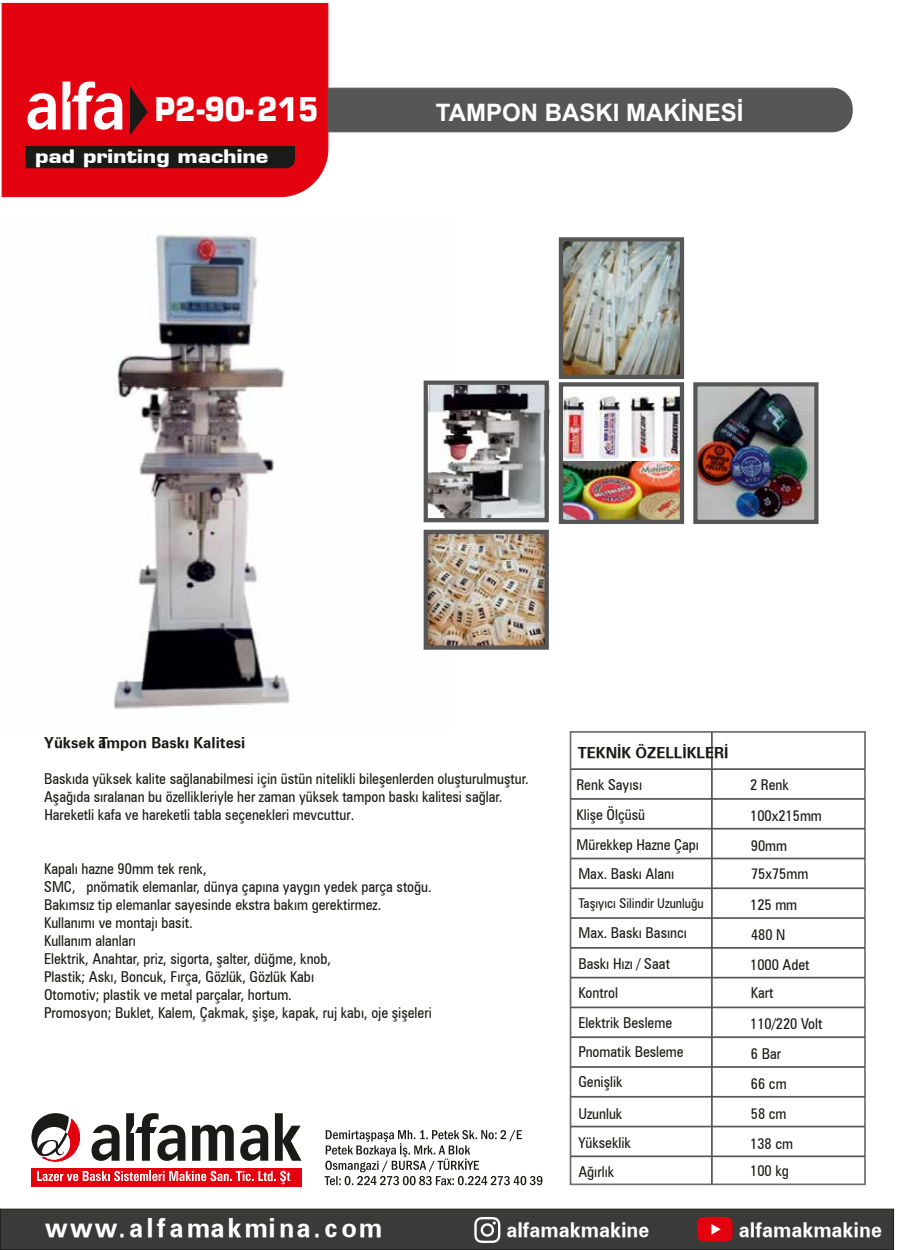
<style>
.page{position:relative;width:897px;height:1250px;background:#fff}
.page>*{position:absolute;margin:0;border:0;box-sizing:border-box;transform-origin:0 0}
.t1{font:700 31.95px "Eurostile";color:#fff;scale:.89 1}
.t2{font:25.95px "Zurich Bold BT";letter-spacing:.11em;color:#fff}
.t3{font:700 24px "Arial";color:#fff}
.t4{font:20.1px "Zurich Bold BT";color:#fff}
.t5{font:700 18.15px "Eurostile";color:#fff;scale:1.2 1}
.t6{font:condensed 15px/18px "Zurich BT";color:#1a1a18}
.t7{font:15px "Zurich Bold BT";color:#1a1a18}
.t8{font:condensed 13.5px "Zurich BT";color:#1a1a18}
</style>
<div class="page">
<img style="left:113px;top:233px;width:341px;height:477px">
<svg style="left:325px;top:1130px;width:217px;height:54px"></svg>
<div style="left:1px;top:3px;width:328px;height:194px;background:#e3000f"></div>
<svg style="left:328px;top:87px;width:525px;height:46px;background:#5c5c5c"></svg>
<svg style="left:92px;top:1124px;width:28px;height:36px"></svg>
<svg style="left:126px;top:1113px;width:59px;height:47px"></svg>
<svg style="left:240px;top:1124px;width:28px;height:36px"></svg>
<div style="left:31px;top:1167px;width:270px;height:19px;background:#e3000f"></div>
<svg style="left:31px;top:1113px;width:49px;height:48px"></svg>
<svg style="left:37px;top:1170px;width:253px;height:13px"></svg>
<svg style="left:192px;top:1124px;width:42px;height:36px"></svg>
<svg style="left:275px;top:1113px;width:26px;height:47px"></svg>
<svg style="left:28px;top:93px;width:28px;height:37px"></svg>
<svg style="left:62px;top:81px;width:60px;height:49px"></svg>
<svg style="left:130px;top:86px;width:18px;height:49px"></svg>
<div style="left:0;top:1208px;width:894px;height:41px;background:#3a3a39;border:1px solid #1a1a18"></div>
<div style="left:570px;top:731px;width:296px;height:453px;border:2px solid #6e6e6e"></div>
<hr style="left:570px;top:768px;width:295px;height:1px;background:#565656">
<hr style="left:570px;top:798px;width:295px;height:1px;background:#565656">
<hr style="left:570px;top:827px;width:295px;height:2px;background:#565656">
<hr style="left:570px;top:857px;width:295px;height:2px;background:#565656">
<hr style="left:570px;top:887px;width:295px;height:1px;background:#565656">
<hr style="left:570px;top:917px;width:295px;height:1px;background:#565656">
<hr style="left:570px;top:946px;width:295px;height:2px;background:#565656">
<hr style="left:570px;top:976px;width:295px;height:2px;background:#565656">
<hr style="left:570px;top:1006px;width:295px;height:2px;background:#565656">
<hr style="left:570px;top:1036px;width:295px;height:1px;background:#565656">
<hr style="left:570px;top:1065px;width:295px;height:2px;background:#565656">
<hr style="left:570px;top:1095px;width:295px;height:2px;background:#565656">
<hr style="left:570px;top:1125px;width:295px;height:2px;background:#565656">
<hr style="left:570px;top:1155px;width:295px;height:1px;background:#565656">
<hr style="left:711px;top:731px;width:2px;height:453px;background:#565656">
<svg style="left:474px;top:1217px;width:26px;height:25px"></svg>
<svg style="left:697px;top:1216px;width:36px;height:25px"></svg>
<div style="left:25px;top:146px;width:270px;height:22px;background:#1a1a18"></div>
<img style="left:564px;top:460px;width:115px;height:59px">
<img style="left:698px;top:387px;width:115px;height:132px">
<div style="left:693px;top:382px;width:125px;height:142px;border:4px solid #565656"></div>
<img style="left:429px;top:385px;width:121px;height:132px">
<div style="left:424px;top:380px;width:125px;height:142px;border:4px solid #565656"></div>
<img style="left:564px;top:392px;width:115px;height:68px">
<div style="left:559px;top:382px;width:125px;height:142px;border:4px solid #565656"></div>
<img style="left:429px;top:534px;width:115px;height:110px">
<img style="left:564px;top:242px;width:115px;height:132px">
<div style="left:559px;top:237px;width:125px;height:142px;border:4px solid #565656"></div>
<div style="left:424px;top:529px;width:125px;height:120px;border:4px solid #565656"></div>
<h1 class="t1" style="left:155px;top:89px;width:186px">P2-90-215</h1>
<h3 class="t3" style="left:436px;top:95px;width:309px">TAMPON BASKI MAKİNESİ</h3>
<p class="t5" style="left:35px;top:144px;width:196px">pad printing machine</p>
<p class="t7" style="left:44px;top:733px;width:203px">Yüksek Tampon Baskı Kalitesi</p>
<p class="t6" style="left:44px;top:769px;width:486px">Baskıda yüksek kalite sağlanabilmesi için üstün nitelikli bileşenlerden oluşturulmuştur.<br>Aşağıda sıralanan bu özellikleriyle her zaman yüksek tampon baskı kalitesi sağlar.</p>
<p class="t6" style="left:44px;top:805px;width:311px">Hareketli kafa ve hareketli tabla seçenekleri mevcuttur.</p>
<p class="t6" style="left:44px;top:859px;width:389px">Kapalı hazne 90mm tek renk,<br>SMC, pnömatik elemanlar, dünya çapına yaygın yedek parça stoğu.<br>Bakımsız tip elemanlar sayesinde ekstra bakım gerektirmez.<br>Kullanımı ve montajı basit.<br>Kullanım alanları<br>Elektrik, Anahtar, priz, sigorta, şalter, düğme, knob,<br>Plastik; Askı, Boncuk, Fırça, Gözlük, Gözlük Kabı<br>Otomotiv; plastik ve metal parçalar, hortum.<br>Promosyon; Buklet, Kalem, Çakmak, şişe, kapak, ruj kabı, oje şişeleri</p>
<p class="t7" style="left:578px;top:743px;width:152px">TEKNİK ÖZELLİKLERİ</p>
<p class="t6" style="left:576px;top:769px;width:124px;line-height:30px">Renk Sayısı<br>Klişe Ölçüsü<br>Mürekkep Hazne Çapı</p>
<p class="t6" style="left:578px;top:864px;width:97px">Max. Baskı Alanı</p>
<p class="t8" style="left:578px;top:895px;width:127px">Taşıyıcı Silindir Uzunluğu</p>
<p class="t6" style="left:578px;top:917px;width:110px;line-height:30.6px">Max. Baskı Basıncı<br>Baskı Hızı / Saat</p>
<p class="t6" style="left:578px;top:977px;width:95px;line-height:30.3px">Kontrol<br>Elektrik Besleme</p>
<p class="t6" style="left:578px;top:1036px;width:107px;line-height:29.7px">Pnomatik Besleme<br>Genişlik</p>
<p class="t6" style="left:578px;top:1098px;width:54px;line-height:29.4px">Uzunluk<br>Yükseklik<br>Ağırlık</p>
<p class="t6" style="left:750px;top:769px;width:73px;line-height:30.5px">2 Renk<br>100x215mm<br>90mm</p>
<p class="t6" style="left:750px;top:858px;width:61px;line-height:29.7px">75x75mm<br>125 mm<br>480 N<br>1000 Adet<br>Kart</p>
<p class="t6" style="left:750px;top:1008px;width:74px;line-height:29.8px">110/220 Volt<br>6 Bar<br>66 cm<br>58 cm<br>138 cm</p>
<p class="t6" style="left:750px;top:1160px;width:40px">100 kg</p>
<h2 class="t2" style="left:45px;top:1212px;width:339px">www.alfamakmina.com</h2>
<h3 class="t4" style="left:506px;top:1217px;width:145px">alfamakmakine</h3>
<h3 class="t4" style="left:739px;top:1216px;width:145px">alfamakmakine</h3>
</div>
